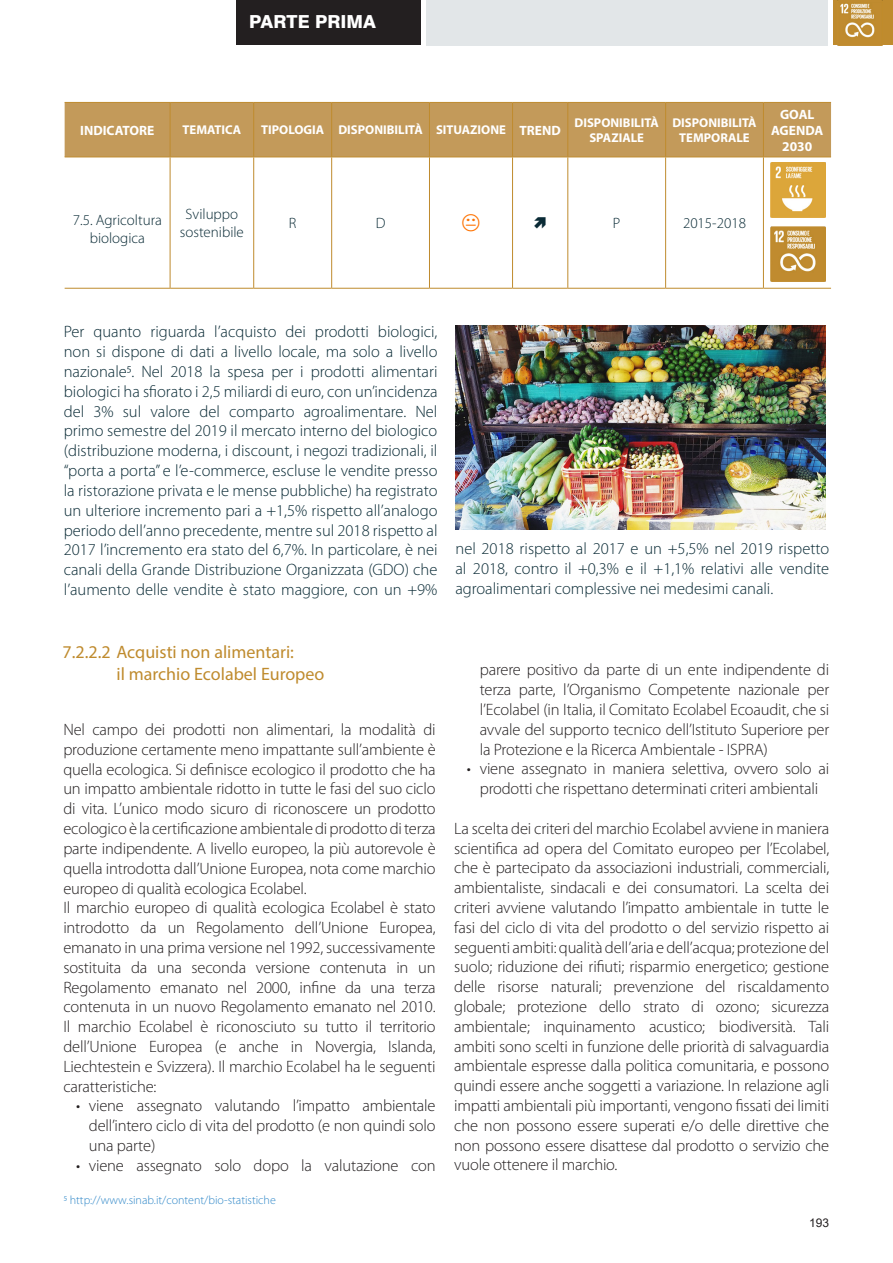
<style>
.page{position:relative;width:893px;height:1263px;background:#fff}
.page>*{position:absolute;margin:0;border:0;box-sizing:border-box;transform-origin:0 0}
.Titolo_1_1_1_1{font:18px/21.6px "Myriad Pro";color:#bf8b2e}
.t1{font:800 18px "Swiss 721 BT";color:#fff}
.testo{font:300 16.5px/19.8px "Myriad Pro";letter-spacing:-.01em;color:#231f20;text-align:justify}
.testo-2{font:300 16.5px/19.8px "Myriad Pro";color:#092a35;text-align:justify}
.testo-3{font:300 15px/18px "Myriad Pro";color:#092a35;text-align:center}
.testo-4{font:700 13.5px/16.2px "Myriad Pro";color:#fff;text-align:center}
.testo-5{font:700 12.75px/15.3px "Myriad Pro";color:#fff;text-align:center}
.dida{font:300 12px "Myriad Pro";color:#3289c9}
.t2{font:12px "Arial";color:#231f20}
</style>
<div class="page">
<div style="left:236px;top:0;width:185px;height:45px;background:#231f20"></div>
<img style="left:833px;top:0;width:60px;height:45px">
<img style="left:838px;top:0;width:44px;height:45px">
<div style="left:426px;top:0;width:402px;height:45px;background:#e2e6e8"></div>
<div style="left:65px;top:103px;width:766px;height:54px;background:#c39a5a"></div>
<hr style="left:65px;top:102px;width:105px;height:1px;background:#bf8b2e">
<hr style="left:170px;top:102px;width:84px;height:1px;background:#bf8b2e">
<hr style="left:170px;top:103px;width:1px;height:54px;background:#bf8b2e">
<hr style="left:254px;top:102px;width:78px;height:1px;background:#bf8b2e">
<hr style="left:253px;top:103px;width:1px;height:54px;background:#bf8b2e">
<hr style="left:332px;top:102px;width:97px;height:1px;background:#bf8b2e">
<hr style="left:331px;top:103px;width:1px;height:54px;background:#bf8b2e">
<hr style="left:429px;top:102px;width:84px;height:1px;background:#bf8b2e">
<hr style="left:429px;top:103px;width:1px;height:54px;background:#bf8b2e">
<hr style="left:513px;top:102px;width:55px;height:1px;background:#bf8b2e">
<hr style="left:512px;top:103px;width:1px;height:54px;background:#bf8b2e">
<hr style="left:568px;top:102px;width:98px;height:1px;background:#bf8b2e">
<hr style="left:567px;top:103px;width:1px;height:54px;background:#bf8b2e">
<hr style="left:666px;top:102px;width:97px;height:1px;background:#bf8b2e">
<hr style="left:665px;top:103px;width:1px;height:54px;background:#bf8b2e">
<hr style="left:763px;top:102px;width:68px;height:1px;background:#bf8b2e">
<hr style="left:763px;top:103px;width:1px;height:54px;background:#bf8b2e">
<hr style="left:65px;top:157px;width:105px;height:1px;background:#bf8b2e">
<hr style="left:170px;top:157px;width:84px;height:1px;background:#bf8b2e">
<hr style="left:170px;top:157px;width:1px;height:131px;background:#bf8b2e">
<hr style="left:254px;top:157px;width:78px;height:1px;background:#bf8b2e">
<hr style="left:253px;top:157px;width:1px;height:131px;background:#bf8b2e">
<hr style="left:332px;top:157px;width:97px;height:1px;background:#bf8b2e">
<hr style="left:331px;top:157px;width:1px;height:131px;background:#bf8b2e">
<hr style="left:429px;top:157px;width:84px;height:1px;background:#bf8b2e">
<hr style="left:429px;top:157px;width:1px;height:131px;background:#bf8b2e">
<hr style="left:513px;top:157px;width:55px;height:1px;background:#bf8b2e">
<hr style="left:512px;top:157px;width:1px;height:131px;background:#bf8b2e">
<hr style="left:568px;top:157px;width:98px;height:1px;background:#bf8b2e">
<hr style="left:567px;top:157px;width:1px;height:131px;background:#bf8b2e">
<hr style="left:666px;top:157px;width:97px;height:1px;background:#bf8b2e">
<hr style="left:665px;top:157px;width:1px;height:131px;background:#bf8b2e">
<hr style="left:763px;top:157px;width:68px;height:1px;background:#bf8b2e">
<hr style="left:763px;top:157px;width:1px;height:131px;background:#bf8b2e">
<hr style="left:65px;top:288px;width:105px;height:1px;background:#bf8b2e">
<hr style="left:170px;top:288px;width:84px;height:1px;background:#bf8b2e">
<hr style="left:254px;top:288px;width:78px;height:1px;background:#bf8b2e">
<hr style="left:332px;top:288px;width:97px;height:1px;background:#bf8b2e">
<hr style="left:429px;top:288px;width:84px;height:1px;background:#bf8b2e">
<hr style="left:513px;top:288px;width:55px;height:1px;background:#bf8b2e">
<hr style="left:568px;top:288px;width:98px;height:1px;background:#bf8b2e">
<hr style="left:666px;top:288px;width:97px;height:1px;background:#bf8b2e">
<hr style="left:763px;top:288px;width:68px;height:1px;background:#bf8b2e">
<img style="left:770px;top:227px;width:55px;height:54px">
<img style="left:770px;top:163px;width:55px;height:55px">
<img style="left:455px;top:325px;width:370px;height:204px">
<p class="t1" style="left:249px;top:11px;width:128px">PARTE PRIMA</p>
<p class="testo-4" style="left:80px;top:122px;width:76px">INDICATORE</p>
<p class="testo-5" style="left:183px;top:122px;width:60px">TEMATICA</p>
<p class="testo-5" style="left:261px;top:122px;width:65px">TIPOLOGIA</p>
<p class="testo-5" style="left:338px;top:122px;width:86px">DISPONIBILITÀ</p>
<p class="testo-5" style="left:436px;top:122px;width:71px">SITUAZIONE</p>
<p class="testo-4" style="left:519px;top:122px;width:43px">TREND</p>
<p class="testo-5" style="left:575px;top:114px;width:86px">DISPONIBILITÀ<br>SPAZIALE</p>
<p class="testo-5" style="left:672px;top:114px;width:86px">DISPONIBILITÀ<br>TEMPORALE</p>
<p class="testo-4" style="left:771px;top:105px;width:54px">GOAL<br>AGENDA<br>2030</p>
<p class="testo-3" style="left:73px;top:211px;width:91px">7.5. Agricoltura biologica</p>
<p class="testo-3" style="left:180px;top:205px;width:66px">Sviluppo sostenibile</p>
<p class="testo-3" style="left:289px;top:214px;width:9px">R</p>
<p class="testo-3" style="left:376px;top:214px;width:11px">D</p>
<p class="testo-3" style="left:613px;top:214px;width:9px">P</p>
<p class="testo-3" style="left:683px;top:214px;width:65px">2015-2018</p>
<p class="testo-2" style="left:64px;top:322px;width:375px">Per quanto riguarda l’acquisto dei prodotti biologici, non si dispone di dati a livello locale, ma solo a livello nazionale5. Nel 2018 la spesa per i prodotti alimentari biologici ha sfiorato i 2,5 miliardi di euro, con un’incidenza del 3% sul valore del comparto agroalimentare. Nel primo semestre del 2019 il mercato interno del biologico (distribuzione moderna, i discount, i negozi tradizionali, il “porta a porta” e l’e-commerce, escluse le vendite presso la ristorazione privata e le mense pubbliche) ha registrato un ulteriore incremento pari a +1,5% rispetto all’analogo periodo dell’anno precedente, mentre sul 2018 rispetto al 2017 l’incremento era stato del 6,7%. In particolare, è nei canali della Grande Distribuzione Organizzata (GDO) che l’aumento delle vendite è stato maggiore, con un +9%</p>
<p class="testo-2" style="left:455px;top:539px;width:375px">nel 2018 rispetto al 2017 e un +5,5% nel 2019 rispetto al 2018, contro il +0,3% e il +1,1% relativi alle vendite agroalimentari complessive nei medesimi canali.</p>
<p class="Titolo_1_1_1_1" style="left:117px;top:641px;width:209px;text-indent:-54px">7.2.2.2 Acquisti non alimentari:<br>il marchio Ecolabel Europeo</p>
<p class="testo" style="left:63px;top:720px;width:374px">Nel campo dei prodotti non alimentari, la modalità di produzione certamente meno impattante sull’ambiente è quella ecologica. Si definisce ecologico il prodotto che ha un impatto ambientale ridotto in tutte le fasi del suo ciclo di vita. L’unico modo sicuro di riconoscere un prodotto ecologico è la certificazione ambientale di prodotto di terza parte indipendente. A livello europeo, la più autorevole è quella introdotta dall’Unione Europea, nota come marchio europeo di qualità ecologica Ecolabel.</p>
<p class="testo" style="left:63px;top:898px;width:374px">Il marchio europeo di qualità ecologica Ecolabel è stato introdotto da un Regolamento dell’Unione Europea, emanato in una prima versione nel 1992, successivamente sostituita da una seconda versione contenuta in un Regolamento emanato nel 2000, infine da una terza contenuta in un nuovo Regolamento emanato nel 2010.<br>Il marchio Ecolabel è riconosciuto su tutto il territorio dell’Unione Europea (e anche in Novergia, Islanda, Liechtestein e Svizzera). Il marchio Ecolabel ha le seguenti caratteristiche:</p>
<p class="testo" style="left:89px;top:1096px;width:348px;text-indent:-13px">• viene assegnato valutando l’impatto ambientale dell’intero ciclo di vita del prodotto (e non quindi solo una parte)</p>
<p class="testo" style="left:76px;top:1155px;width:361px">• viene assegnato solo dopo la valutazione con</p>
<p class="dida" style="left:64px;top:1194px;width:214px">5 http://www.sinab.it/content/bio-statistiche</p>
<p class="testo" style="left:480px;top:660px;width:351px">parere positivo da parte di un ente indipendente di terza parte, l’Organismo Competente nazionale per l’Ecolabel (in Italia, il Comitato Ecolabel Ecoaudit, che si avvale del supporto tecnico dell’Istituto Superiore per la Protezione e la Ricerca Ambientale - ISPRA)</p>
<p class="testo" style="left:467px;top:759px;width:364px;text-align:center">• viene assegnato in maniera selettiva, ovvero solo ai prodotti che rispettano determinati criteri ambientali</p>
<p class="testo" style="left:454px;top:818px;width:376px">La scelta dei criteri del marchio Ecolabel avviene in maniera scientifica ad opera del Comitato europeo per l’Ecolabel, che è partecipato da associazioni industriali, commerciali, ambientaliste, sindacali e dei consumatori. La scelta dei criteri avviene valutando l’impatto ambientale in tutte le fasi del ciclo di vita del prodotto o del servizio rispetto ai seguenti ambiti: qualità dell’aria e dell’acqua; protezione del suolo; riduzione dei rifiuti; risparmio energetico; gestione delle risorse naturali; prevenzione del riscaldamento globale; protezione dello strato di ozono; sicurezza ambientale; inquinamento acustico; biodiversità. Tali ambiti sono scelti in funzione delle priorità di salvaguardia ambientale espresse dalla politica comunitaria, e possono quindi essere anche soggetti a variazione. In relazione agli impatti ambientali più importanti, vengono fissati dei limiti che non possono essere superati e/o delle direttive che non possono essere disattese dal prodotto o servizio che vuole ottenere il marchio.</p>
<p class="t2" style="left:809px;top:1214px;width:22px">193</p>
</div>
